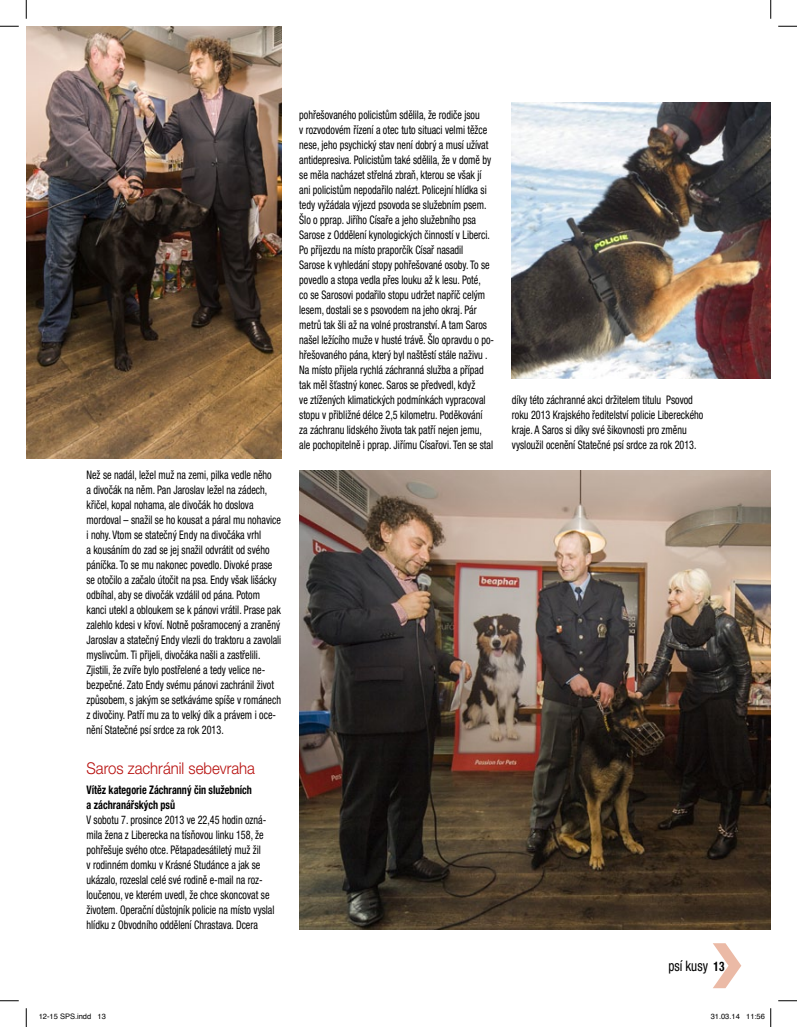
<style>
.page{position:relative;width:797px;height:1027px;background:#fff}
.page>*{position:absolute;margin:0;border:0;box-sizing:border-box;transform-origin:0 0}
.t1{font:300 16.25px "Helvetica Neue LT Pro";color:#b70e0c;scale:.92 1}
.t2{font:condensed 14.5px "Helvetica Neue LT Pro";color:#000;scale:.9 1}
.t3{font:condensed 11.75px/15px "Helvetica Neue LT Pro";color:#000;scale:.86 1}
.t4{font:700 condensed 11.75px/15px "Helvetica Neue LT Pro";color:#000;scale:.86 1}
.t5{font:7.5px "Helvetica";color:#000}
.s1{font-weight:700;font-size:13.12px}
</style>
<div class="page">
<svg style="left:713px;top:943px;width:28px;height:45px"></svg>
<img style="left:299px;top:471px;width:471px;height:459px">
<img style="left:512px;top:102px;width:258px;height:277px">
<img style="left:26px;top:26px;width:255px;height:433px">
<svg style="left:0;top:25px;width:19px;height:2px"></svg>
<svg style="left:778px;top:25px;width:19px;height:2px"></svg>
<svg style="left:0;top:1000px;width:19px;height:1px"></svg>
<svg style="left:778px;top:1000px;width:19px;height:1px"></svg>
<svg style="left:25px;top:0;width:2px;height:19px"></svg>
<svg style="left:25px;top:1008px;width:2px;height:19px"></svg>
<svg style="left:770px;top:0;width:1px;height:19px"></svg>
<svg style="left:770px;top:1008px;width:1px;height:19px"></svg>
<p class="t3" style="left:86px;top:467px;width:228px">Než se nadál, ležel muž na zemi, pilka vedle něho<br>a divočák na něm. Pan Jaroslav ležel na zádech, křičel, kopal nohama, ale divočák ho doslova mordoval – snažil se ho kousat a páral mu nohavice i nohy. Vtom se statečný Endy na divočáka vrhl<br>a kousáním do zad se jej snažil odvrátit od svého páníčka. To se mu nakonec povedlo. Divoké prase se otočilo a začalo útočit na psa. Endy však lišácky odbíhal, aby se divočák vzdálil od pána. Potom kanci utekl a obloukem se k pánovi vrátil. Prase pak zalehlo kdesi v křoví. Notně pošramocený a zraněný Jaroslav a statečný Endy vlezli do traktoru a zavolali myslivcům. Ti přijeli, divočáka našli a zastřelili.<br>Zjistili, že zvíře bylo postřelené a tedy velice ne&shy;bezpečné. Zato Endy svému pánovi zachránil život způsobem, s jakým se setkáváme spíše v románech z divočiny. Patří mu za to velký dík a právem i oce&shy;nění Statečné psí srdce za rok 2013.</p>
<h1 class="t1" style="left:86px;top:758px;width:185px">Saros zachránil sebevraha</h1>
<p class="t4" style="left:86px;top:782px;width:194px">Vítěz kategorie Záchranný čin služebních a záchranářských psů</p>
<p class="t3" style="left:86px;top:812px;width:220px">V sobotu 7. prosince 2013 ve 22,45 hodin ozná&shy;mila žena z Liberecka na tísňovou linku 158, že pohřešuje svého otce. Pětapadesátiletý muž žil<br>v rodinném domku v Krásné Studánce a jak se ukázalo, rozeslal celé své rodině e-mail na roz&shy;loučenou, ve kterém uvedl, že chce skoncovat se životem. Operační důstojník policie na místo vyslal hlídku z Obvodního oddělení Chrastava. Dcera</p>
<p class="t3" style="left:299px;top:107px;width:228px">pohřešovaného policistům sdělila, že rodiče jsou<br>v rozvodovém řízení a otec tuto situaci velmi těžce nese, jeho psychický stav není dobrý a musí užívat antidepresiva. Policistům také sdělila, že v domě by se měla nacházet střelná zbraň, kterou se však jí ani policistům nepodařilo nalézt. Policejní hlídka si tedy vyžádala výjezd psovoda se služebním psem.<br>Šlo o pprap. Jiřího Císaře a jeho služebního psa Sarose z Oddělení kynologických činností v Liberci.<br>Po příjezdu na místo praporčík Císař nasadil<br>Sarose k vyhledání stopy pohřešované osoby. To se povedlo a stopa vedla přes louku až k lesu. Poté,<br>co se Sarosovi podařilo stopu udržet napříč celým lesem, dostali se s psovodem na jeho okraj. Pár metrů tak šli až na volné prostranství. A tam Saros našel ležícího muže v husté trávě. Šlo opravdu o po&shy;hřešovaného pána, který byl naštěstí stále naživu .<br>Na místo přijela rychlá záchranná služba a případ tak měl šťastný konec. Saros se předvedl, když<br>ve ztížených klimatických podmínkách vypracoval stopu v přibližné délce 2,5 kilometru. Poděkování<br>za záchranu lidského života tak patří nejen jemu, ale pochopitelně i pprap. Jiřímu Císařovi. Ten se stal</p>
<p class="t3" style="left:512px;top:392px;width:224px">díky této záchranné akci držitelem titulu Psovod roku 2013 Krajského ředitelství policie Libereckého kraje. A Saros si díky své šikovnosti pro změnu vysloužil ocenění Statečné psí srdce za rok 2013.</p>
<p class="t2" style="left:668px;top:957px;width:64px">psí kusy <span class="s1">13</span></p>
<p class="t5" style="left:39px;top:1011px;width:69px">12-15 SPS.indd 13</p>
<p class="t5" style="left:710px;top:1011px;width:56px">31.03.14 11:56</p>
</div>
